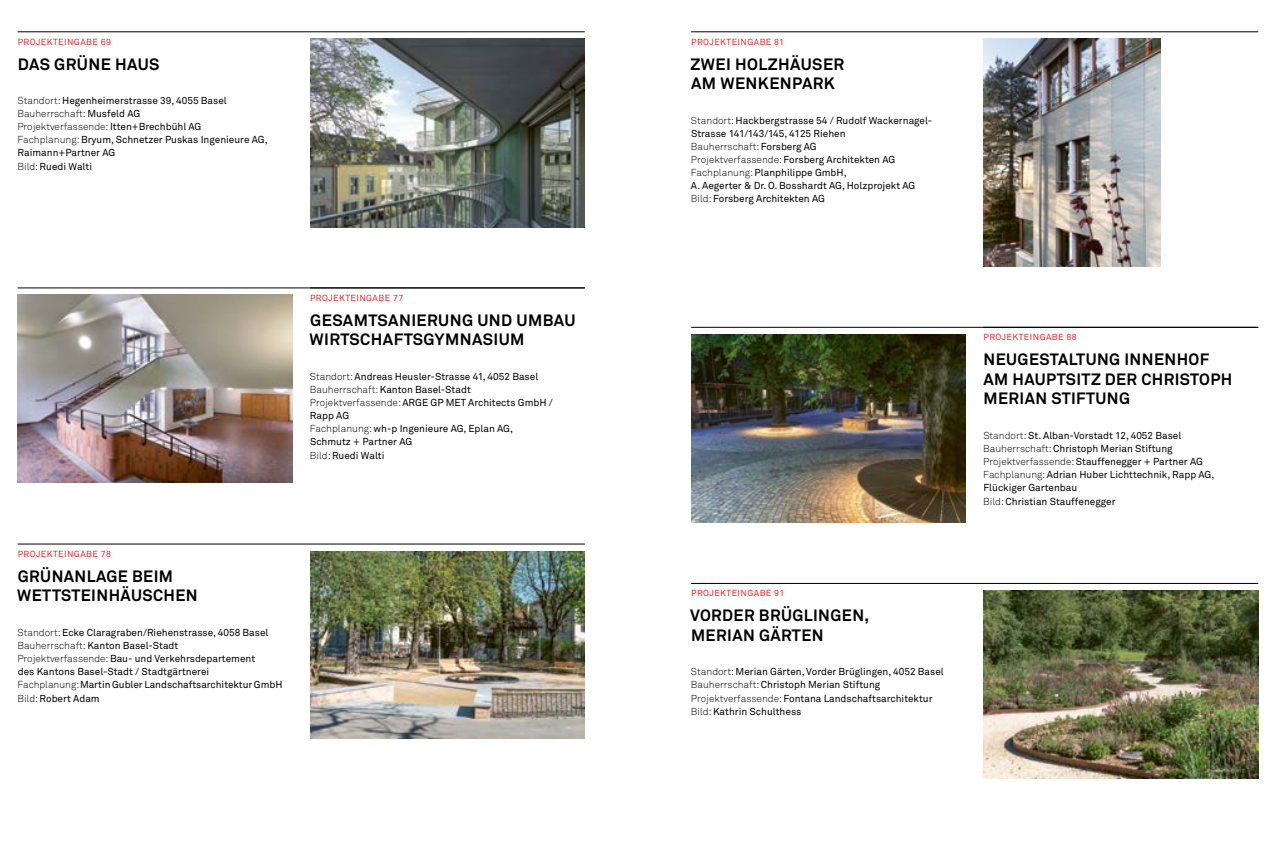
<style>
.page{position:relative;width:1276px;height:851px;background:#fff}
.page>*{position:absolute;margin:0;border:0;box-sizing:border-box;transform-origin:0 0}
.t1{font:700 16.25px/19.8px "Akkurat";letter-spacing:.025em;color:#000}
.t2{font:10px/13.1px "Akkurat";color:#000}
.t3{font:8.75px "Akkurat";letter-spacing:.05em;color:#e42b2b}
.s1{font-weight:300}
</style>
<div class="page">
<hr style="left:691px;top:31px;width:567px;height:1px;background:#000">
<img style="left:983px;top:39px;width:177px;height:227px">
<hr style="left:691px;top:327px;width:567px;height:1px;background:#000">
<img style="left:691px;top:334px;width:275px;height:188px">
<hr style="left:691px;top:583px;width:567px;height:1px;background:#000">
<img style="left:983px;top:590px;width:275px;height:188px">
<hr style="left:18px;top:31px;width:567px;height:1px;background:#000">
<img style="left:310px;top:39px;width:275px;height:189px">
<hr style="left:18px;top:287px;width:567px;height:1px;background:#000">
<img style="left:18px;top:295px;width:274px;height:187px">
<hr style="left:18px;top:543px;width:567px;height:1px;background:#000">
<img style="left:310px;top:551px;width:275px;height:187px">
<p class="t3" style="left:18px;top:37px;width:95px">PROJEKTEINGABE 69</p>
<h1 class="t1" style="left:18px;top:54px;width:143px">DAS GRÜNE HAUS</h1>
<p class="t2" style="left:17px;top:94px;width:252px"><span class="s1">Standort:</span> Hegenheimerstrasse 39, 4055 Basel <span class="s1">Bauherrschaft:</span> Musfeld AG<br><span class="s1">Projektverfassende:</span> Itten+Brechbühl AG<br><span class="s1">Fachplanung:</span> Bryum, Schnetzer Puskas Ingenieure AG, Raimann+Partner AG<br><span class="s1">Bild:</span> Ruedi Walti</p>
<p class="t3" style="left:310px;top:293px;width:95px">PROJEKTEINGABE 77</p>
<h1 class="t1" style="left:310px;top:310px;width:267px">GESAMTSANIERUNG UND UMBAU<br>WIRTSCHAFTSGYMNASIUM</h1>
<p class="t2" style="left:310px;top:370px;width:244px"><span class="s1">Standort:</span> Andreas Heusler-Strasse 41, 4052 Basel<br><span class="s1">Bauherrschaft:</span> Kanton Basel-Stadt<br><span class="s1">Projektverfassende:</span> ARGE GP MET Architects GmbH /<br>Rapp AG<br><span class="s1">Fachplanung:</span> wh-p Ingenieure AG, Eplan AG,<br>Schmutz + Partner AG<br><span class="s1">Bild:</span> Ruedi Walti</p>
<p class="t3" style="left:18px;top:548px;width:95px">PROJEKTEINGABE 78</p>
<h1 class="t1" style="left:17px;top:566px;width:182px">GRÜNANLAGE BEIM<br>WETTSTEINHÄUSCHEN</h1>
<p class="t2" style="left:17px;top:626px;width:266px"><span class="s1">Standort:</span> Ecke Claragraben/Riehenstrasse, 4058 Basel <span class="s1">Bauherrschaft:</span> Kanton Basel-Stadt<br><span class="s1">Projektverfassende:</span> Bau- und Verkehrsdepartement<br>des Kantons Basel-Stadt / Stadtgärtnerei<br><span class="s1">Fachplanung:</span> Martin Gubler Landschaftsarchitektur GmbH <span class="s1">Bild:</span> Robert Adam</p>
<p class="t3" style="left:691px;top:37px;width:95px">PROJEKTEINGABE 81</p>
<h1 class="t1" style="left:690px;top:54px;width:155px">ZWEI HOLZHÄUSER<br>AM WENKENPARK</h1>
<p class="t2" style="left:691px;top:114px;width:243px"><span class="s1">Standort:</span> Hackbergstrasse 54 / Rudolf Wackernagel-Strasse 141/143/145, 4125 Riehen<br><span class="s1">Bauherrschaft:</span> Forsberg AG<br><span class="s1">Projektverfassende:</span> Forsberg Architekten AG <span class="s1">Fachplanung:</span> Planphilippe GmbH,<br>A. Aegerter &amp; Dr. O. Bosshardt AG, Holzprojekt AG <span class="s1">Bild:</span> Forsberg Architekten AG</p>
<p class="t3" style="left:691px;top:588px;width:95px">PROJEKTEINGABE 91</p>
<h1 class="t1" style="left:690px;top:605px;width:181px">VORDER BRÜGLINGEN,<br>MERIAN GÄRTEN</h1>
<p class="t2" style="left:691px;top:665px;width:254px"><span class="s1">Standort:</span> Merian Gärten, Vorder Brüglingen, 4052 Basel <span class="s1">Bauherrschaft:</span> Christoph Merian Stiftung <span class="s1">Projektverfassende:</span> Fontana Landschaftsarchitektur <span class="s1">Bild:</span> Kathrin Schulthess</p>
<p class="t3" style="left:983px;top:332px;width:95px">PROJEKTEINGABE 88</p>
<h1 class="t1" style="left:983px;top:349px;width:250px">NEUGESTALTUNG INNENHOF<br>AM HAUPTSITZ DER CHRISTOPH<br>MERIAN STIFTUNG</h1>
<p class="t2" style="left:983px;top:429px;width:232px"><span class="s1">Standort:</span> St. Alban-Vorstadt 12, 4052 Basel <span class="s1">Bauherrschaft:</span> Christoph Merian Stiftung <span class="s1">Projektverfassende:</span> Stauffenegger + Partner AG <span class="s1">Fachplanung:</span> Adrian Huber Lichttechnik, Rapp AG, Flückiger Gartenbau<br><span class="s1">Bild:</span> Christian Stauffenegger</p>
</div>
